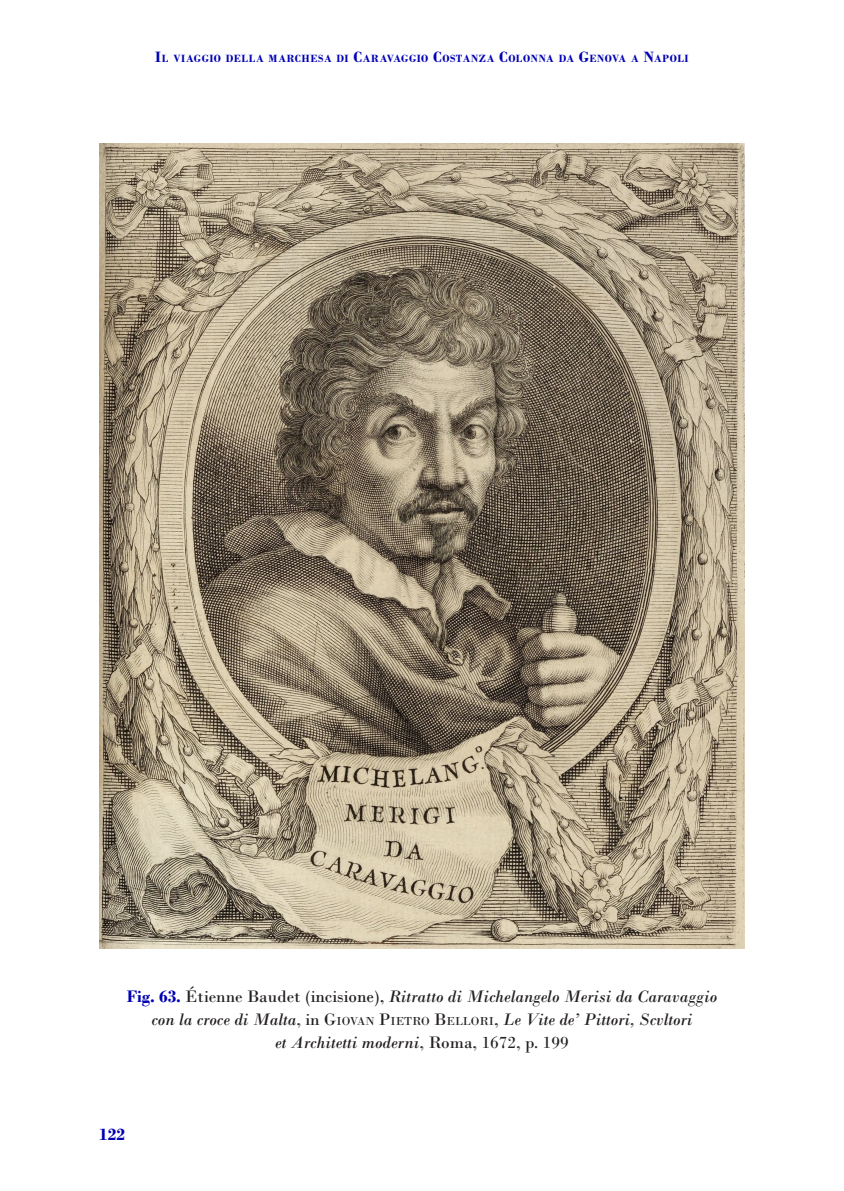
<style>
.page{position:relative;width:844px;height:1191px;background:#fff}
.page>*{position:absolute;margin:0;border:0;box-sizing:border-box;transform-origin:0 0}
.x_Testo_didascalia{font:italic 17.5px "Bodoni";color:#231f20}
.t1{font:700 17.5px "Bodoni";color:#0000b4}
.t2{font:700 11.03px "Bodoni";letter-spacing:.055em;color:#0000b4}
.s1{font-size:15.75px}
.s2{font-family:"Bodoni MT Bold 2";font-style:normal;color:#0000b4}
.s3{font-style:normal}
.s4{font-family:"Bodoni MT2";font-style:normal}
.s5{font-style:normal;font-size:12.25px}
</style>
<div class="page">
<img style="left:99px;top:143px;width:645px;height:805px">
<p class="t2" style="left:155px;top:52px;width:534px"><span class="s1">I</span>L VIAGGIO DELLA MARCHESA DI <span class="s1">C</span>ARAVAGGIO <span class="s1">C</span>OSTANZA <span class="s1">C</span>OLONNA DA <span class="s1">G</span>ENOVA A <span class="s1">N</span>APOLI</p>
<p class="x_Testo_didascalia" style="left:127px;top:986px;width:591px"><span class="s2">Fig. 63.</span> <span class="s3">Étienne Baudet</span> <span class="s4">(incisione),</span> Ritratto di Michelangelo Merisi da Caravaggio</p>
<p class="x_Testo_didascalia" style="left:151px;top:1008px;width:542px">con la croce di Malta<span class="s3">, in</span> <span class="s3">G</span><span class="s5">IOVAN</span> <span class="s3">P</span><span class="s5">IETRO</span> <span class="s3">B</span><span class="s5">ELLORI</span><span class="s3">,</span> Le Vite de’ Pittori, Scvltori</p>
<p class="x_Testo_didascalia" style="left:275px;top:1031px;width:295px">et Architetti moderni<span class="s3">, Roma, 1672, p. 199</span></p>
<p class="t1" style="left:99px;top:1123px;width:27px">122</p>
</div>
